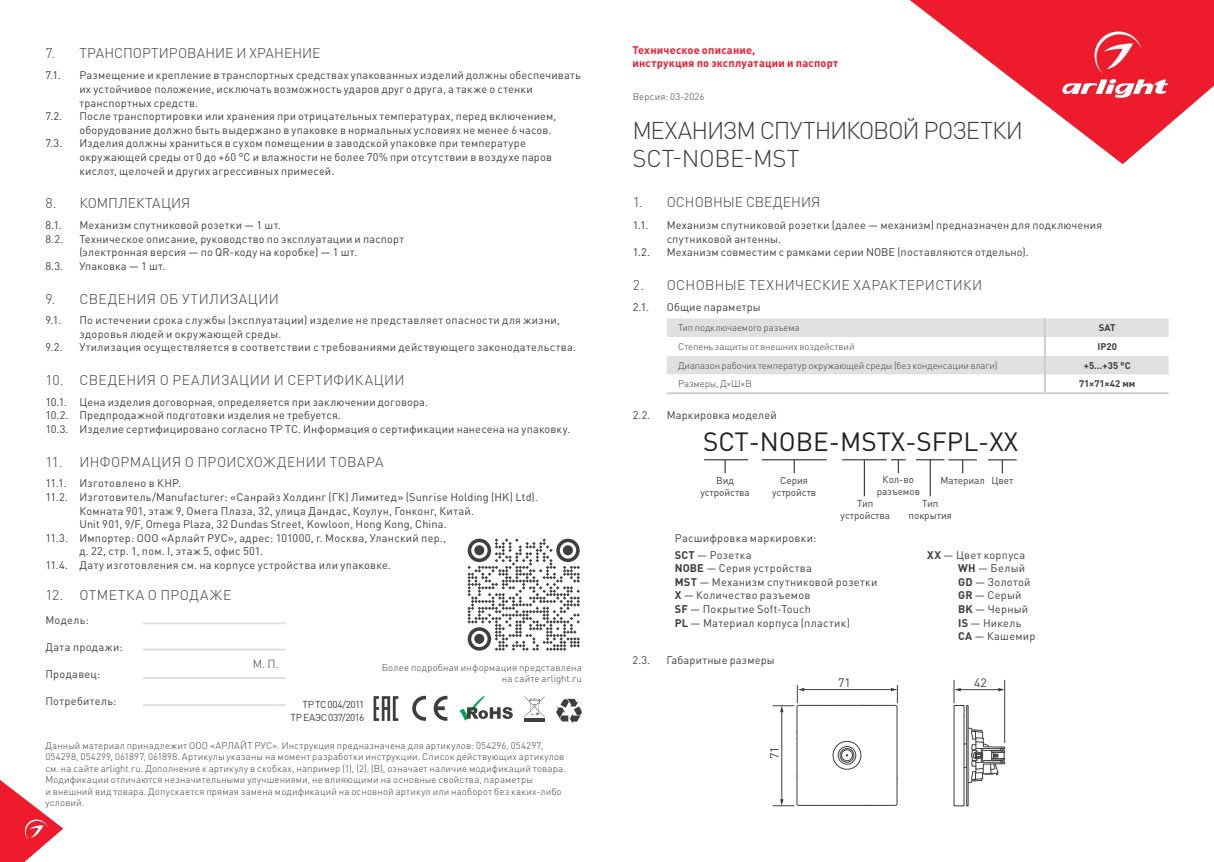
<style>
.page{position:relative;width:1214px;height:862px;background:#fff}
.page>*{position:absolute;margin:0;border:0;box-sizing:border-box;transform-origin:0 0}
.t1{font:26px "DIN Pro";color:#231f20}
.t2{font:300 24px/28.8px "DIN Pro";letter-spacing:-.035em;color:#3e3e3f}
.t3{font:300 14px "DIN Pro";letter-spacing:.02em;color:#3e3e3f}
.t4{font:300 14px "DIN Pro";color:#3e3e3f}
.t5{font:300 14px "DIN Pro";letter-spacing:.04em;color:#3e3e3f}
.t6{font:300 14px "DIN Pro";letter-spacing:-.005em;color:#3e3e3f}
.t7{font:12.2px "DIN Pro";color:#3e3e3f}
.t8{font:300 11.6px "DIN Pro";color:#3e3e3f}
.t9{font:11px/13.6px "DIN Pro";letter-spacing:.02em;color:#3e3e3f}
.t10{font:700 11px/13.6px "DIN Pro";letter-spacing:.02em;color:#ee1b2d}
.t11{font:11px "DIN Pro";letter-spacing:.04em;color:#3e3e3f}
.t12{font:10px/12px "DIN Pro";color:#3e3e3f;text-align:center}
.t13{font:10px/13.6px "DIN Pro";letter-spacing:-.035em;color:#3e3e3f;text-align:right}
.t14{font:300 9.6px/11.6px "DIN Pro";letter-spacing:.015em;color:#3e3e3f;text-align:right}
.t15{font:300 9.6px "DIN Pro";letter-spacing:-.01em;color:#3e3e3f}
.t16{font:700 9.6px "DIN Pro";letter-spacing:.01em;color:#3e3e3f}
.s1{font-weight:700}
</style>
<div class="page">
<svg style="left:909px;top:0;width:304px;height:164px"></svg>
<svg style="left:1060px;top:28px;width:108px;height:72px;background:#f03f4e"></svg>
<svg style="left:0;top:780px;width:63px;height:82px"></svg>
<hr style="left:143px;top:622px;width:142px;height:2px;background:#dfe0e2">
<hr style="left:143px;top:648px;width:142px;height:2px;background:#dfe0e2">
<hr style="left:143px;top:677px;width:142px;height:2px;background:#dfe0e2">
<hr style="left:143px;top:704px;width:142px;height:2px;background:#dfe0e2">
<svg style="left:467px;top:538px;width:113px;height:113px"></svg>
<svg style="left:667px;top:318px;width:501px;height:74px"></svg>
<hr style="left:666px;top:392px;width:378px;height:2px;background:#cccdcf">
<hr style="left:1044px;top:392px;width:124px;height:2px;background:#cccdcf">
<hr style="left:704px;top:459px;width:44px;height:1px;background:#3e3e3f">
<hr style="left:761px;top:459px;width:65px;height:1px;background:#3e3e3f">
<hr style="left:842px;top:459px;width:44px;height:1px;background:#3e3e3f">
<svg style="left:724px;top:460px;width:1px;height:13px"></svg>
<svg style="left:793px;top:460px;width:1px;height:13px"></svg>
<hr style="left:863px;top:460px;width:1px;height:36px;background:#3e3e3f">
<svg style="left:891px;top:459px;width:14px;height:14px"></svg>
<hr style="left:929px;top:460px;width:1px;height:36px;background:#3e3e3f">
<svg style="left:916px;top:459px;width:60px;height:14px"></svg>
<svg style="left:988px;top:459px;width:28px;height:14px"></svg>
<svg style="left:556px;top:699px;width:25px;height:24px"></svg>
<svg style="left:373px;top:696px;width:25px;height:25px"></svg>
<svg style="left:412px;top:696px;width:35px;height:25px"></svg>
<svg style="left:459px;top:696px;width:53px;height:25px"></svg>
<svg style="left:524px;top:696px;width:21px;height:21px"></svg>
<hr style="left:524px;top:718px;width:20px;height:3px;background:#3e3e3f">
<svg style="left:953px;top:680px;width:52px;height:126px"></svg>
<svg style="left:772px;top:685px;width:125px;height:122px"></svg>
<p class="t4" style="left:45px;top:43px;width:276px">7. ТРАНСПОРТИРОВАНИЕ И ХРАНЕНИЕ</p>
<p class="t9" style="left:45px;top:68px;width:17px">7.1.</p>
<p class="t9" style="left:79px;top:68px;width:502px">Размещение и крепление в транспортных средствах упакованных изделий должны обеспечивать их устойчивое положение, исключать возможность ударов друг о друга, а также о стенки транспортных средств.</p>
<p class="t9" style="left:45px;top:109px;width:18px">7.2.</p>
<p class="t9" style="left:79px;top:109px;width:478px">После транспортировки или хранения при отрицательных температурах, перед включением, оборудование должно быть выдержано в упаковке в нормальных условиях не менее 6 часов.</p>
<p class="t9" style="left:45px;top:136px;width:18px">7.3.</p>
<p class="t9" style="left:79px;top:136px;width:474px">Изделия должны храниться в сухом помещении в заводской упаковке при температуре окружающей среды от 0 до +60 °С и влажности не более 70% при отсутствии в воздухе паров кислот, щелочей и других агрессивных примесей.</p>
<p class="t4" style="left:45px;top:194px;width:146px">8. КОМПЛЕКТАЦИЯ</p>
<p class="t9" style="left:45px;top:218px;width:18px">8.1.</p>
<p class="t9" style="left:79px;top:218px;width:203px">Механизм спутниковой розетки — 1 шт.</p>
<p class="t9" style="left:45px;top:231px;width:19px">8.2.</p>
<p class="t9" style="left:79px;top:231px;width:326px">Техническое описание, руководство по эксплуатации и паспорт (электронная версия — по QR-коду на коробке) — 1 шт.</p>
<p class="t9" style="left:45px;top:259px;width:19px">8.3.</p>
<p class="t9" style="left:79px;top:259px;width:87px">Упаковка — 1 шт.</p>
<p class="t3" style="left:45px;top:289px;width:235px">9. СВЕДЕНИЯ ОБ УТИЛИЗАЦИИ</p>
<p class="t9" style="left:45px;top:313px;width:17px">9.1.</p>
<p class="t9" style="left:79px;top:313px;width:482px">По истечении срока службы (эксплуатации) изделие не представляет опасности для жизни, здоровья людей и окружающей среды.</p>
<p class="t9" style="left:45px;top:340px;width:19px">9.2.</p>
<p class="t9" style="left:79px;top:340px;width:498px">Утилизация осуществляется в соответствии с требованиями действующего законодательства.</p>
<p class="t3" style="left:45px;top:371px;width:361px">10. СВЕДЕНИЯ О РЕАЛИЗАЦИИ И СЕРТИФИКАЦИИ</p>
<p class="t9" style="left:45px;top:395px;width:526px">10.1. Цена изделия договорная, определяется при заключении договора.<br>10.2. Предпродажной подготовки изделия не требуется.<br>10.3. Изделие сертифицировано согласно ТР ТС. Информация о сертификации нанесена на упаковку.</p>
<p class="t3" style="left:45px;top:452px;width:339px">11. ИНФОРМАЦИЯ О ПРОИСХОЖДЕНИИ ТОВАРА</p>
<p class="t9" style="left:45px;top:476px;width:137px">11.1. Изготовлено в КНР.</p>
<p class="t9" style="left:45px;top:490px;width:494px">11.2. Изготовитель/Мanufacturer: «Санрайз Холдинг (ГК) Лимитед» (Sunrise Holding (HK) Ltd).</p>
<p class="t9" style="left:79px;top:503px;width:396px">Комната 901, этаж 9, Омега Плаза, 32, улица Дандас, Коулун, Гонконг, Китай.</p>
<p class="t9" style="left:79px;top:517px;width:369px">Unit 901, 9/F, Omega Plaza, 32 Dundas Street, Kowloon, Hong Kong, China.</p>
<p class="t9" style="left:45px;top:531px;width:402px">11.3. Импортер: ООО «Арлайт РУС», адрес: 101000, г. Москва, Уланский пер.,</p>
<p class="t9" style="left:79px;top:544px;width:185px">д. 22, стр. 1, пом. I, этаж 5, офис 501.</p>
<p class="t9" style="left:45px;top:558px;width:347px">11.4. Дату изготовления см. на корпусе устройства или упаковке.</p>
<p class="t5" style="left:45px;top:585px;width:187px">12. ОТМЕТКА О ПРОДАЖЕ</p>
<p class="t9" style="left:45px;top:612px;width:45px">Модель:</p>
<p class="t11" style="left:45px;top:639px;width:79px">Дата продажи:</p>
<p class="t9" style="left:45px;top:667px;width:57px">Продавец:</p>
<p class="t9" style="left:45px;top:694px;width:73px">Потребитель:</p>
<p class="t8" style="left:253px;top:655px;width:28px">М. П.</p>
<p class="t13" style="left:290px;top:697px;width:75px">ТР ТС 004/2011<br>ТР ЕАЭС 037/2016</p>
<p class="t14" style="left:382px;top:661px;width:201px">Более подробная информация представлена на сайте arlight.ru</p>
<p class="t14" style="left:45px;top:739px;width:522px;text-align:left">Данный материал принадлежит ООО «АРЛАЙТ РУС». Инструкция предназначена для артикулов: 054296, 054297, 054298, 054299, 061897, 061898. Артикулы указаны на момент разработки инструкции. Список действующих артикулов см. на сайте arlight.ru. Дополнение к артикулу в скобках, например (1), (2), (B), означает наличие модификаций товара.<br>Модификации отличаются незначительными улучшениями, не влияющими на основные свойства, параметры<br>и внешний вид товара. Допускается прямая замена модификаций на основной артикул или наоборот без каких-либо условий.</p>
<p class="t10" style="left:632px;top:43px;width:207px">Техническое описание,<br>инструкция по эксплуатации и паспорт</p>
<p class="t14" style="left:632px;top:91px;width:73px">Версия: 03-2026</p>
<h2 class="t2" style="left:632px;top:114px;width:392px">МЕХАНИЗМ СПУТНИКОВОЙ РОЗЕТКИ<br>SCT-NOBE-MST</h2>
<p class="t6" style="left:632px;top:192px;width:189px">1. ОСНОВНЫЕ СВЕДЕНИЯ</p>
<p class="t9" style="left:632px;top:218px;width:17px">1.1.</p>
<p class="t9" style="left:666px;top:218px;width:437px">Механизм спутниковой розетки (далее ― механизм) предназначен для подключения спутниковой антенны.</p>
<p class="t9" style="left:632px;top:245px;width:19px">1.2.</p>
<p class="t9" style="left:666px;top:245px;width:363px">Механизм совместим с рамками серии NOBE (поставляются отдельно).</p>
<p class="t3" style="left:632px;top:275px;width:351px">2. ОСНОВНЫЕ ТЕХНИЧЕСКИЕ ХАРАКТЕРИСТИКИ</p>
<p class="t9" style="left:632px;top:299px;width:18px">2.1.</p>
<p class="t9" style="left:666px;top:299px;width:96px">Общие параметры</p>
<p class="t15" style="left:678px;top:321px;width:123px">Тип подключаемого разъема</p>
<p class="t16" style="left:1098px;top:321px;width:19px">SAT</p>
<p class="t15" style="left:678px;top:340px;width:178px">Степень защиты от внешних воздействий</p>
<p class="t16" style="left:1097px;top:340px;width:21px">IP20</p>
<p class="t15" style="left:678px;top:359px;width:321px">Диапазон рабочих температур окружающей среды (без конденсации влаги)</p>
<p class="t16" style="left:1083px;top:359px;width:49px">+5…+35 °C</p>
<p class="t15" style="left:678px;top:377px;width:75px">Размеры, Д×Ш×В</p>
<p class="t16" style="left:1078px;top:377px;width:58px">71×71×42 мм</p>
<p class="t9" style="left:632px;top:408px;width:19px">2.2.</p>
<p class="t9" style="left:666px;top:408px;width:111px">Маркировка моделей</p>
<h1 class="t1" style="left:703px;top:424px;width:316px">SCT-NOBE-MSTX-SFPL-XX</h1>
<p class="t12" style="left:700px;top:474px;width:51px">Вид устройства</p>
<p class="t12" style="left:772px;top:474px;width:46px">Серия устройств</p>
<p class="t12" style="left:840px;top:497px;width:51px">Тип устройства</p>
<p class="t12" style="left:908px;top:497px;width:45px">Тип покрытия</p>
<p class="t12" style="left:882px;top:473px;width:33px">Кол-во</p>
<p class="t12" style="left:940px;top:474px;width:46px">Материал</p>
<p class="t12" style="left:876px;top:485px;width:45px">разъемов</p>
<p class="t12" style="left:991px;top:474px;width:23px">Цвет</p>
<p class="t7" style="left:846px;top:507px;width:36px">Серия</p>
<p class="t9" style="left:674px;top:529px;width:143px;line-height:16.6px">Расшифровка маркировки:<br><span class="s1">SCT</span> ― Розетка</p>
<p class="t9" style="left:674px;top:561px;width:204px"><span class="s1">NOBE</span> ― Серия устройства<br><span class="s1">MST</span> ― Механизм спутниковой розетки<br><span class="s1">X</span> ― Количество разъемов<br><span class="s1">SF</span> ― Покрытие Soft-Touch<br><span class="s1">PL</span> ― Материал корпуса (пластик)</p>
<p class="t9" style="left:632px;top:653px;width:19px">2.3.</p>
<p class="t9" style="left:666px;top:653px;width:110px">Габаритные размеры</p>
<p class="t7" style="left:766px;top:759px;width:14px;rotate:-90deg">71</p>
<p class="t7" style="left:838px;top:674px;width:14px">71</p>
<p class="t9" style="left:958px;top:547px;width:79px;text-indent:-31px"><span class="s1">XX</span> ― Цвет корпуса<br><span class="s1">WH</span> ― Белый<br><span class="s1">GD</span> ― Золотой<br><span class="s1">GR</span> ― Серый<br><span class="s1">BK</span> ― Черный<br><span class="s1">IS</span> ― Никель<br><span class="s1">CA</span> ― Кашемир</p>
<p class="t7" style="left:920px;top:550px;width:62px">устройства</p>
<p class="t7" style="left:1003px;top:550px;width:55px">покрытия</p>
<p class="t7" style="left:973px;top:674px;width:14px">42</p>
</div>
